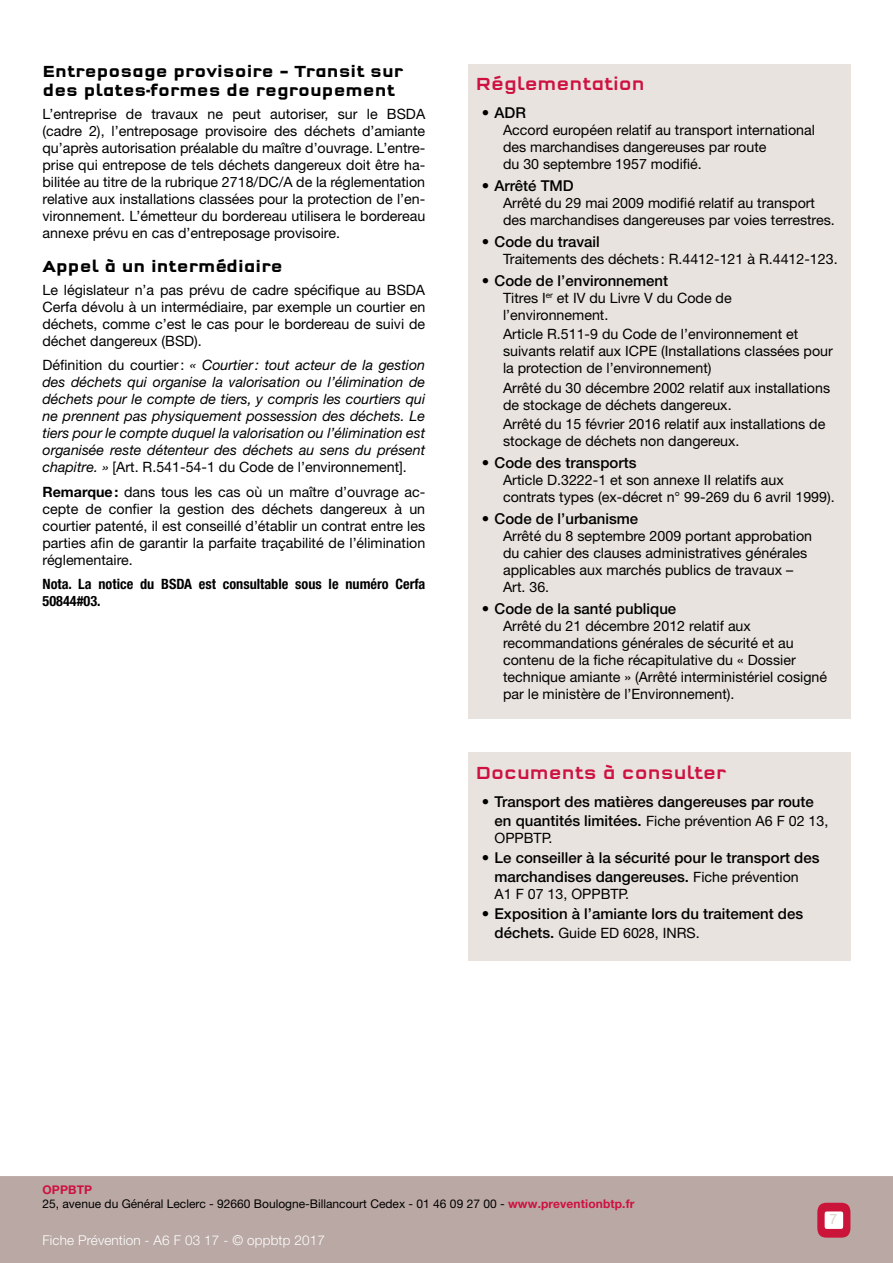
<style>
.page{position:relative;width:893px;height:1263px;background:#fff}
.page>*{position:absolute;margin:0;border:0;box-sizing:border-box;transform-origin:0 0}
.t1{font:500 18px "Q Type Square";color:#ce1141}
.t2{font:700 16.5px/19.5px "Q Type Square";color:#000}
.t3{font:500 15px/19.5px "Helvetica Neue LT Pro";color:#000;text-align:center}
.t4{font:14.25px/17px "Helvetica Neue LT Std";color:#000}
.t5{font:italic 14.25px/17px "Helvetica Neue LT Pro";color:#000;text-align:justify}
.t6{font:700 condensed 14.25px/17px "Helvetica Neue LT Std";color:#000}
.t7{font:14.25px "Helvetica Neue LT Std";color:#dad1c8}
.t8{font:300 13.5px "Helvetica Neue LT Pro";letter-spacing:.01em;color:#fff}
.t9{font:12px "Helvetica Neue LT Std";color:#000}
.t10{font:700 12px "Helvetica Neue LT Pro";letter-spacing:.01em;color:#ce1141}
.s1{font-family:"Helvetica Neue LT Std";font-style:normal}
.s2{font-family:"Helvetica Neue LT Pro";font-style:italic}
.s3{font-family:"Helvetica Neue LT Pro";font-weight:700}
.s4{font-family:"Helvetica Neue LT Pro";font-weight:500;font-size:15px}
.s5{font-family:"Helvetica Neue LT Std";font-weight:400;font-size:14.25px}
.s6{font-family:"Helvetica Neue LT Pro";font-weight:700;color:#ce1141}
</style>
<div class="page">
<div style="left:0;top:1176px;width:893px;height:87px;background:#b9a8a3"></div>
<svg style="left:817px;top:1203px;width:33px;height:34px"></svg>
<div style="left:468px;top:753px;width:382px;height:208px;background:#e8e3de"></div>
<div style="left:468px;top:64px;width:382px;height:655px;background:#e8e3de"></div>
<p class="t2" style="left:43px;top:61px;width:362px">Entreposage provisoire – Transit sur des plates-formes de regroupement</p>
<p class="t4" style="left:43px;top:106px;width:384px;text-align:justify">L’entreprise de travaux ne peut autoriser, sur le BSDA (cadre 2), l’entreposage provisoire des déchets d’amiante qu’après autorisation préalable du maître d’ouvrage. L’entre&shy;prise qui entrepose de tels déchets dangereux doit être ha&shy;bilitée au titre de la rubrique 2718/DC/A de la réglementation relative aux installations classées pour la protection de l’en&shy;vironnement. L’émetteur du bordereau utilisera le bordereau annexe prévu en cas d’entreposage provisoire.</p>
<p class="t2" style="left:43px;top:256px;width:242px">Appel à un intermédiaire</p>
<p class="t4" style="left:43px;top:281px;width:384px;text-align:justify">Le législateur n’a pas prévu de cadre spécifique au BSDA Cerfa dévolu à un intermédiaire, par exemple un courtier en déchets, comme c’est le cas pour le bordereau de suivi de déchet dangereux (BSD).</p>
<p class="t5" style="left:43px;top:357px;width:384px"><span class="s1">Définition du courtier:</span> « Courtier: tout acteur de la gestion des déchets qui organise la valorisation ou l’élimination de déchets pour le compte de tiers, y compris les courtiers qui ne prennent pas physiquement possession des déchets. Le tiers pour le compte duquel la valorisation ou l’élimination est organisée reste détenteur des déchets au sens du présent</p>
<p class="t4" style="left:43px;top:455px;width:384px;line-height:24.6px"><span class="s2">chapitre. »</span> [Art. R.541-54-1 du Code de l’environnement].<br><span class="s3">Remarque:</span> dans tous les cas où un maître d’ouvrage ac-</p>
<p class="t4" style="left:43px;top:500px;width:384px;text-align:justify">cepte de confier la gestion des déchets dangereux à un courtier patenté, il est conseillé d’établir un contrat entre les parties afin de garantir la parfaite traçabilité de l’élimination réglementaire.</p>
<p class="t6" style="left:43px;top:575px;width:384px">Nota. La notice du BSDA est consultable sous le numéro Cerfa<br>50844#03.</p>
<p class="t1" style="left:476px;top:73px;width:171px">Réglementation</p>
<p class="t3" style="left:482px;top:103px;width:46px">• ADR</p>
<p class="t4" style="left:503px;top:121px;width:313px">Accord européen relatif au transport international des marchandises dangereuses par route<br>du 30 septembre 1957 modifié.</p>
<p class="t3" style="left:482px;top:176px;width:93px">• Arrêté TMD</p>
<p class="t4" style="left:503px;top:194px;width:333px">Arrêté du 29 mai 2009 modifié relatif au transport des marchandises dangereuses par voies terrestres.</p>
<p class="t3" style="left:482px;top:231px;width:120px">• Code du travail</p>
<p class="t4" style="left:503px;top:250px;width:336px">Traitements des déchets : R.4412-121 à R.4412-123.</p>
<p class="t3" style="left:482px;top:270px;width:188px">• Code de l’environnement</p>
<p class="t4" style="left:503px;top:289px;width:230px">Titres I<sup>er</sup> et IV du Livre V du Code de l’environnement.</p>
<p class="t4" style="left:503px;top:325px;width:331px">Article R.511-9 du Code de l’environnement et suivants relatif aux ICPE (Installations classées pour la protection de l’environnement)</p>
<p class="t4" style="left:503px;top:379px;width:329px">Arrêté du 30 décembre 2002 relatif aux installations de stockage de déchets dangereux.</p>
<p class="t4" style="left:503px;top:415px;width:324px">Arrêté du 15 février 2016 relatif aux installations de stockage de déchets non dangereux.</p>
<p class="t3" style="left:482px;top:453px;width:156px">• Code des transports</p>
<p class="t4" style="left:503px;top:471px;width:333px">Article D.3222-1 et son annexe II relatifs aux contrats types (ex-décret n° 99-269 du 6 avril 1999).</p>
<p class="t3" style="left:482px;top:509px;width:158px">• Code de l’urbanisme</p>
<p class="t4" style="left:503px;top:527px;width:311px">Arrêté du 8 septembre 2009 portant approbation du cahier des clauses administratives générales applicables aux marchés publics de travaux – Art. 36.</p>
<p class="t3" style="left:482px;top:599px;width:196px">• Code de la santé publique</p>
<p class="t4" style="left:503px;top:617px;width:326px">Arrêté du 21 décembre 2012 relatif aux recommandations générales de sécurité et au contenu de la fiche récapitulative du « Dossier technique amiante » (Arrêté interministériel cosigné par le ministère de l’Environnement).</p>
<p class="t1" style="left:476px;top:762px;width:252px">Documents à consulter</p>
<p class="t3" style="left:482px;top:791px;width:334px">• Transport des matières dangereuses par route</p>
<p class="t4" style="left:494px;top:812px;width:335px"><span class="s4">en quantités limitées.</span> Fiche prévention A6 F 02 13,<br>OPPBTP.</p>
<p class="t3" style="left:482px;top:847px;width:339px">• Le conseiller à la sécurité pour le transport des marchandises dangereuses. <span class="s5">Fiche prévention</span></p>
<p class="t4" style="left:495px;top:885px;width:136px">A1 F 07 13, OPPBTP.</p>
<p class="t3" style="left:482px;top:903px;width:323px">• Exposition à l’amiante lors du traitement des</p>
<p class="t4" style="left:494px;top:924px;width:207px"><span class="s4">déchets.</span> Guide ED 6028, INRS.</p>
<p class="t10" style="left:43px;top:1182px;width:51px">OPPBTP</p>
<p class="t9" style="left:43px;top:1196px;width:593px">25, avenue du Général Leclerc - 92660 Boulogne-Billancourt Cedex - 01 46 09 27 00 - <span class="s6">www.preventionbtp.fr</span></p>
<p class="t8" style="left:43px;top:1232px;width:284px">Fiche Prévention - A6 F 03 17 - © oppbtp 2017</p>
<p class="t7" style="left:829px;top:1211px;width:9px">7</p>
</div>
